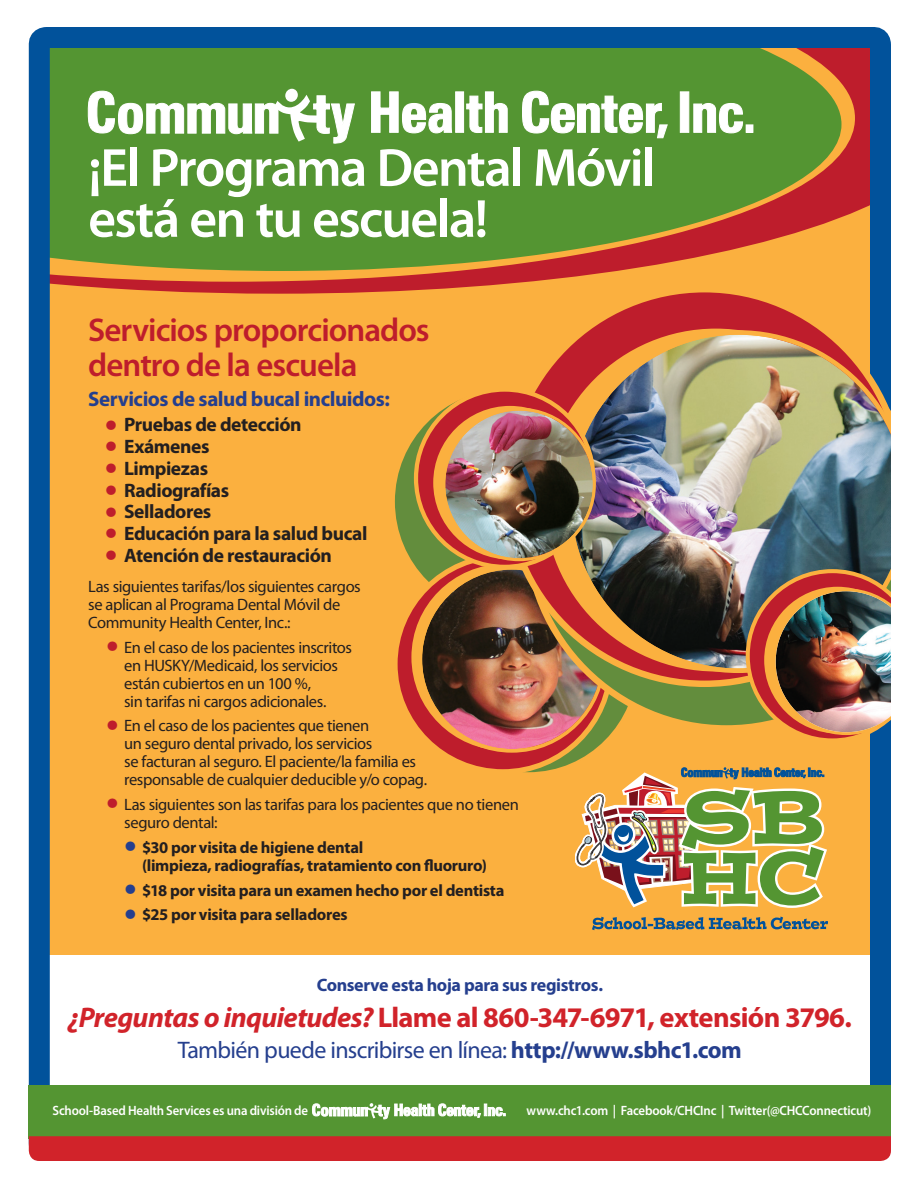
<style>
.page{position:relative;width:918px;height:1188px;background:#fff}
.page>*{position:absolute;margin:0;border:0;box-sizing:border-box;transform-origin:0 0}
.t1{font:600 54px/51px "Myriad Pro";letter-spacing:-.03em;color:#fff}
.t2{font:600 33px/34.5px "Myriad Pro";letter-spacing:-.03em;color:#be1d2c}
.t3{font:700 28.5px "Myriad Pro";letter-spacing:-.025em;color:#d1232a}
.t4{font:24px "Myriad Pro";letter-spacing:-.03em;color:#253f8e}
.t5{font:700 21px "Myriad Pro";letter-spacing:-.02em;color:#253f8e}
.t6{font:700 19.5px "Myriad Pro";letter-spacing:-.02em;color:#231f20}
.t7{font:700 18px "Myriad Pro";letter-spacing:-.02em;color:#253f8e}
.t8{font:16.5px/18px "Myriad Pro";letter-spacing:-.025em;color:#231f20}
.t9{font:700 16.5px/18px "Myriad Pro";letter-spacing:-.02em;color:#231f20}
.t10{font:600 13.5px "Myriad Pro";letter-spacing:-.015em;color:#fff;scale:.95 1}
.s1{font-weight:400;font-size:45px;color:#be1d2c}
.s2{font-size:45px;color:#be1d2c}
.s3{font-weight:400;font-size:45px;color:#253f8e}
.s4{font-style:italic}
.s5{font-weight:700}
</style>
<div class="page">
<div style="left:40px;top:171px;width:837px;height:784px;background:#fbb03f"></div>
<svg style="left:51px;top:49px;width:818px;height:245px"></svg>
<svg style="left:51px;top:49px;width:806px;height:234px"></svg>
<svg style="left:51px;top:49px;width:791px;height:222px;background:#678e32"></svg>
<div style="left:29px;top:27px;width:862px;height:1134px;border:21px solid #01529b;border-radius:8px"></div>
<div style="left:29px;top:1085px;width:862px;height:54px;background:#549532"></div>
<div style="left:29px;top:1136px;width:862px;height:25px;background:#d1232a"></div>
<svg style="left:576px;top:767px;width:251px;height:163px"></svg>
<svg style="left:419px;top:552px;width:219px;height:221px"></svg>
<svg style="left:394px;top:389px;width:222px;height:225px;background:#7f933d"></svg>
<svg style="left:395px;top:556px;width:216px;height:216px;fill:#be1d2c"></svg>
<div style="left:413px;top:566px;width:183px;height:183px;background:#fbb03f;border-radius:50%"></div>
<img style="left:422px;top:570px;width:180px;height:179px;border-radius:90px">
<img style="left:524px;top:326px;width:367px;height:406px">
<svg style="left:507px;top:289px;width:395px;height:395px;fill:#be1d2c"></svg>
<div style="left:547px;top:331px;width:338px;height:338px;background:#fbb03f;border-radius:50%"></div>
<img style="left:571px;top:335px;width:334px;height:333px;border-radius:167px">
<svg style="left:416px;top:390px;width:177px;height:177px;fill:#be1d2c"></svg>
<div style="left:435px;top:407px;width:150px;height:151px;background:#fbb03f;border-radius:50%"></div>
<img style="left:445px;top:411px;width:148px;height:147px;border-radius:74px">
<div style="left:442px;top:408px;width:154px;height:153px;border:3px solid #fbb03f;border-radius:50%"></div>
<img style="left:746px;top:569px;width:145px;height:173px">
<div style="left:891px;top:11px;width:27px;height:1157px;background:#fff"></div>
<svg style="left:371px;top:91px;width:82px;height:43px"></svg>
<div style="left:455px;top:91px;width:9px;height:42px;background:#fff;border:1px solid #fff"></div>
<svg style="left:466px;top:91px;width:42px;height:43px"></svg>
<svg style="left:521px;top:90px;width:148px;height:49px"></svg>
<div style="left:680px;top:91px;width:9px;height:42px;background:#fff;border:1px solid #fff"></div>
<svg style="left:693px;top:102px;width:51px;height:32px"></svg>
<div style="left:746px;top:125px;width:7px;height:7px;background:#fff"></div>
<div style="left:746px;top:124px;width:7px;height:9px;border:1px solid #fff"></div>
<svg style="left:87px;top:90px;width:268px;height:56px"></svg>
<div style="left:285px;top:89px;width:13px;height:13px;background:#fff;border-radius:50%"></div>
<svg style="left:312px;top:1103px;width:193px;height:17px"></svg>
<p class="t1" style="left:88px;top:143px;width:569px">¡El Programa Dental Móvil está en tu escuela!</p>
<p class="t2" style="left:88px;top:313px;width:343px">Servicios proporcionados dentro de la escuela</p>
<p class="t5" style="left:88px;top:387px;width:303px">Servicios de salud bucal incluidos:</p>
<p class="t6" style="left:105px;top:414px;width:199px"><span class="s1">•</span> Pruebas de detección</p>
<p class="t6" style="left:105px;top:436px;width:106px"><span class="s1">•</span> Exámenes</p>
<p class="t6" style="left:105px;top:457px;width:105px"><span class="s1">•</span> Limpiezas</p>
<p class="t6" style="left:105px;top:479px;width:126px"><span class="s1">•</span> Radiografías</p>
<p class="t6" style="left:105px;top:501px;width:108px"><span class="s1">•</span> Selladores</p>
<p class="t6" style="left:105px;top:523px;width:264px"><span class="s1">•</span> Educación para la salud bucal</p>
<p class="t6" style="left:105px;top:544px;width:229px"><span class="s1">•</span> Atención de restauración</p>
<p class="t8" style="left:88px;top:578px;width:274px">Las siguientes tarifas/los siguientes cargos se aplican al Programa Dental Móvil de<br>Community Health Center, Inc.:</p>
<p class="t8" style="left:124px;top:638px;width:229px;text-indent:-18px"><span class="s2">•</span> En el caso de los pacientes inscritos en HUSKY/Medicaid, los servicios están cubiertos en un 100 %,<br>sin tarifas ni cargos adicionales.</p>
<p class="t8" style="left:124px;top:717px;width:305px;text-indent:-18px"><span class="s2">•</span> En el caso de los pacientes que tienen<br>un seguro dental privado, los servicios<br>se facturan al seguro. El paciente/la familia es responsable de cualquier deducible y/o copag.</p>
<p class="t8" style="left:124px;top:796px;width:396px;text-indent:-18px"><span class="s2">•</span> Las siguientes son las tarifas para los pacientes que no tienen seguro dental:</p>
<p class="t9" style="left:142px;top:838px;width:346px;text-indent:-18px"><span class="s3">•</span> $30 por visita de higiene dental<br>(limpieza, radiografías, tratamiento con fluoruro)</p>
<p class="t9" style="left:124px;top:881px;width:382px"><span class="s3">•</span> $18 por visita para un examen hecho por el dentista</p>
<p class="t9" style="left:124px;top:906px;width:225px"><span class="s3">•</span> $25 por visita para selladores</p>
<p class="t7" style="left:317px;top:975px;width:288px">Conserve esta hoja para sus registros.</p>
<p class="t3" style="left:68px;top:1001px;width:785px"><span class="s4">¿Preguntas o inquietudes?</span> Llame al 860-347-6971, extensión 3796.</p>
<p class="t4" style="left:178px;top:1037px;width:565px">También puede inscribirse en línea: <span class="s5">http://www.sbhc1.com</span></p>
<p class="t10" style="left:52px;top:1103px;width:271px">School-Based Health Services es una división de</p>
<p class="t10" style="left:527px;top:1103px;width:364px">www.chc1.com | Facebook/CHCInc | Twitter(@CHCConnecticut)</p>
</div>
